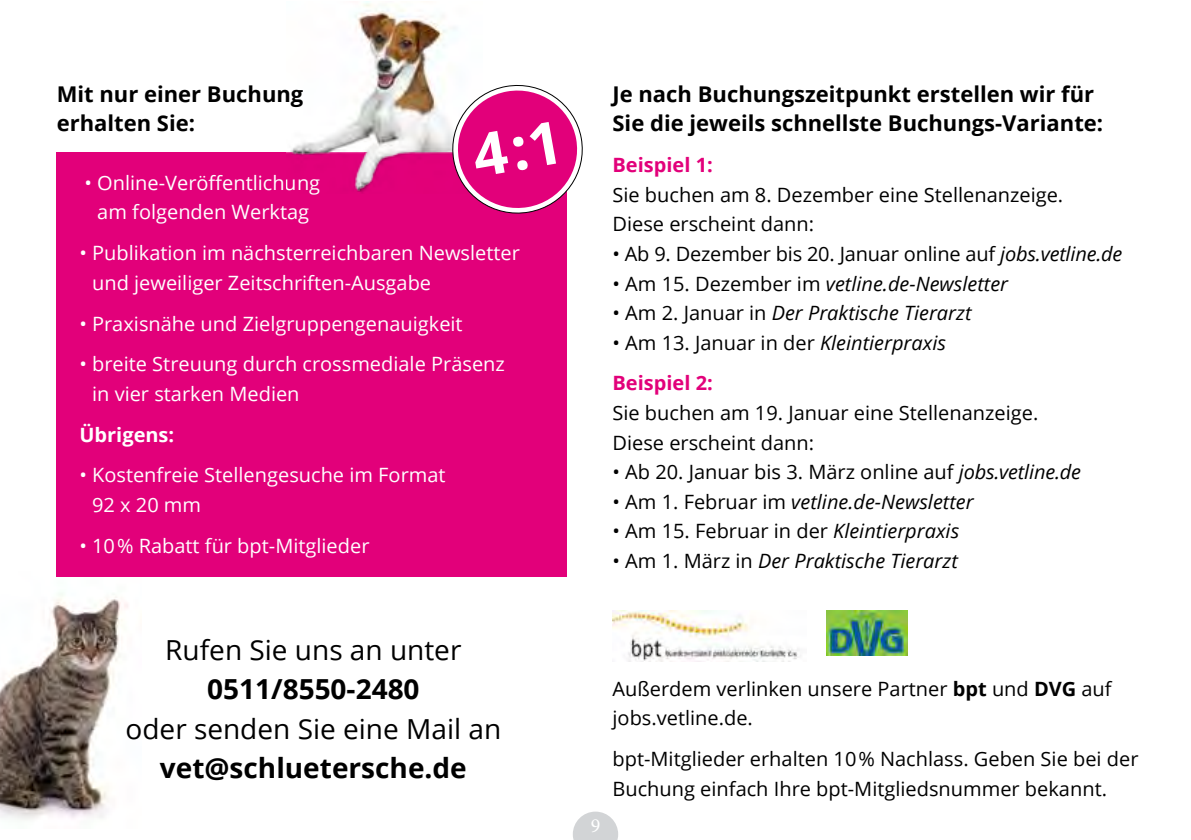
<style>
.page{position:relative;width:1191px;height:840px;background:#fff}
.page>*{position:absolute;margin:0;border:0;box-sizing:border-box;transform-origin:0 0}
.t1{font:27.6px "Open Sans";color:#000}
.t2{font:700 27.6px "Open Sans";color:#000}
.t3{font:700 21.6px/29.6px "Open Sans";color:#000}
.t4{font:20px "Minion Pro";color:#fff}
.t5{font:19.8px/29.6px "Open Sans";color:#000}
.t6{font:19.8px/29.6px "Open Sans";color:#fff}
.t7{font:italic 19.8px "Open Sans";color:#000}
.t8{font:700 19.8px "Open Sans";color:#e2007a}
.t9{font:700 19.8px "Open Sans";color:#fff}
.s1{font-style:italic}
.s2{font-style:normal}
.s3{font-weight:700;color:#e2007a}
.s4{font-weight:700}
</style>
<div class="page">
<img style="left:0;top:571px;width:128px;height:249px">
<div style="left:57px;top:152px;width:510px;height:425px;background:#e2007a"></div>
<img style="left:286px;top:1px;width:170px;height:192px">
<img style="left:826px;top:610px;width:81px;height:45px">
<img style="left:612px;top:610px;width:189px;height:50px">
<svg style="left:573px;top:811px;width:45px;height:28px"></svg>
<svg style="left:447px;top:80px;width:136px;height:134px"></svg>
<p class="t3" style="left:57px;top:79px;width:248px">Mit nur einer Buchung erhalten Sie:</p>
<p class="t6" style="left:85px;top:167px;width:237px;text-align:center">• Online-Veröffentlichung am folgenden Werktag</p>
<p class="t6" style="left:92px;top:237px;width:429px;text-indent:-13px">• Publikation im nächsterreichbaren Newsletter und jeweiliger Zeitschriften-Ausgabe</p>
<p class="t6" style="left:79px;top:308px;width:385px">• Praxisnähe und Zielgruppengenauigkeit</p>
<p class="t6" style="left:92px;top:348px;width:414px;text-indent:-13px">• breite Streuung durch crossmediale Präsenz in vier starken Medien</p>
<p class="t9" style="left:79px;top:420px;width:96px">Übrigens:</p>
<p class="t6" style="left:92px;top:459px;width:355px;text-indent:-13px">• Kostenfreie Stellengesuche im Format<br>92 x 20 mm</p>
<p class="t6" style="left:79px;top:530px;width:291px">• 10% Rabatt für bpt-Mitglieder</p>
<h1 class="t1" style="left:165px;top:630px;width:298px">Rufen Sie uns an unter</h1>
<h1 class="t2" style="left:207px;top:669px;width:214px">0511/8550-2480</h1>
<h1 class="t1" style="left:125px;top:709px;width:377px">oder senden Sie eine Mail an</h1>
<h1 class="t2" style="left:160px;top:748px;width:308px">vet@schluetersche.de</h1>
<p class="t3" style="left:612px;top:79px;width:492px">Je nach Buchungszeitpunkt erstellen wir für<br>Sie die jeweils schnellste Buchungs-Variante:</p>
<p class="t8" style="left:612px;top:151px;width:102px">Beispiel 1:</p>
<p class="t5" style="left:612px;top:179px;width:452px">Sie buchen am 8. Dezember eine Stellenanzeige.<br>Diese erscheint dann:</p>
<p class="t5" style="left:612px;top:238px;width:511px">• Ab 9. Dezember bis 20. Januar online auf <span class="s1">jobs.vetline.de</span></p>
<p class="t7" style="left:612px;top:269px;width:397px"><span class="s2">• Am 15. Dezember im</span> vetline.de-Newsletter</p>
<p class="t7" style="left:612px;top:299px;width:360px"><span class="s2">• Am 2. Januar in</span> Der Praktische Tierarzt</p>
<p class="t5" style="left:612px;top:321px;width:335px;line-height:40.8px">• Am 13. Januar in der <span class="s1">Kleintierpraxis<br></span><span class="s3">Beispiel 2:</span></p>
<p class="t5" style="left:612px;top:397px;width:427px">Sie buchen am 19. Januar eine Stellenanzeige.<br>Diese erscheint dann:</p>
<p class="t5" style="left:612px;top:456px;width:470px">• Ab 20. Januar bis 3. März online auf <span class="s1">jobs.vetline.de</span></p>
<p class="t7" style="left:612px;top:488px;width:363px"><span class="s2">• Am 1. Februar im</span> vetline.de-Newsletter</p>
<p class="t5" style="left:612px;top:515px;width:348px">• Am 15. Februar in der <span class="s1">Kleintierpraxis</span></p>
<p class="t7" style="left:612px;top:547px;width:347px"><span class="s2">• Am 1. März in</span> Der Praktische Tierarzt</p>
<p class="t4" style="left:590px;top:811px;width:11px">9</p>
<p class="t5" style="left:612px;top:673px;width:501px">Außerdem verlinken unsere Partner <span class="s4">bpt</span> und <span class="s4">DVG</span> auf jobs.vetline.de.</p>
<p class="t5" style="left:612px;top:743px;width:527px">bpt-Mitglieder erhalten 10% Nachlass. Geben Sie bei der<br>Buchung einfach Ihre bpt-Mitgliedsnummer bekannt.</p>
</div>
